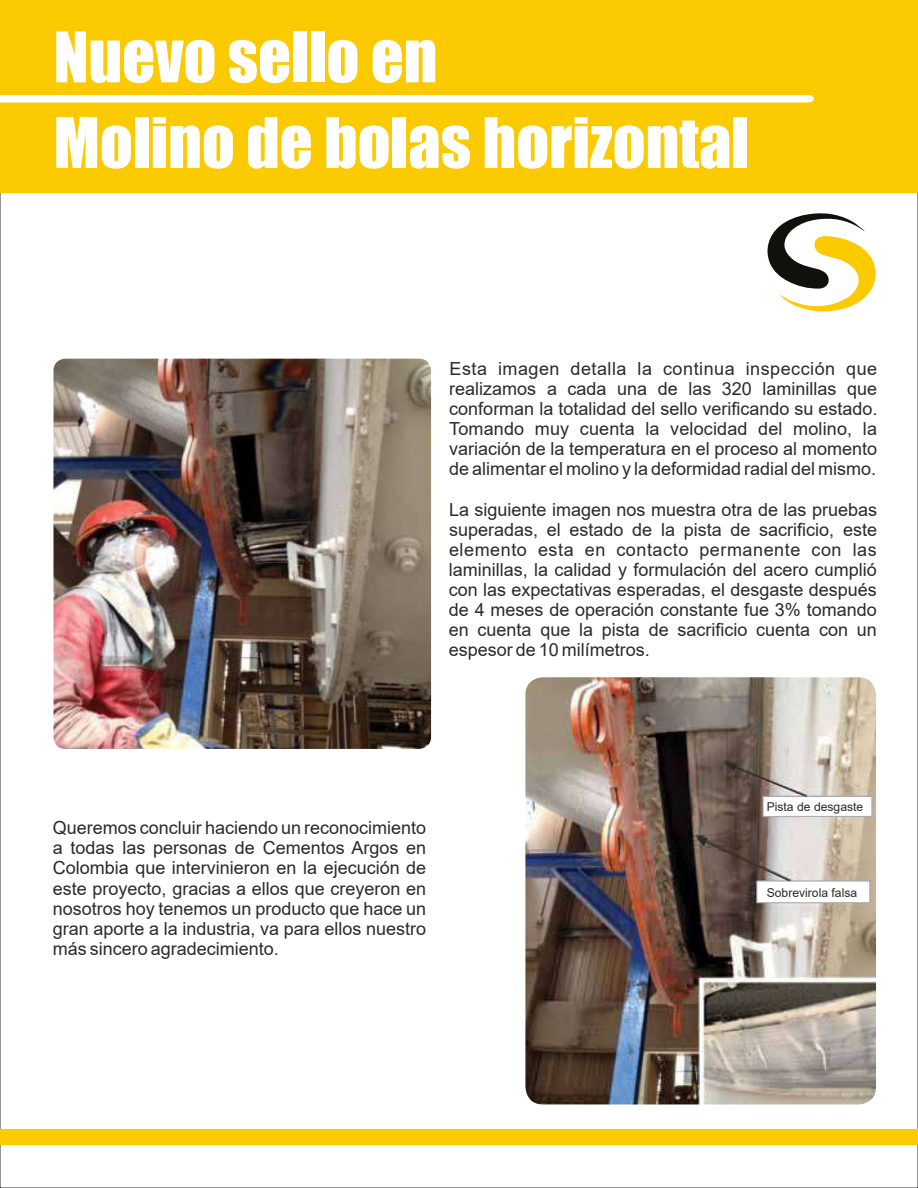
<style>
.page{position:relative;width:918px;height:1188px;background:#fff}
.page>*{position:absolute;margin:0;border:0;box-sizing:border-box;transform-origin:0 0}
.t1{font:64.5px "Impact";color:#fefefe}
.t2{font:18px/20.1px "Arial";color:#2b2a29;text-align:justify}
.t3{font:12.15px "Arial";color:#2b2a29}
</style>
<div class="page">
<div style="left:0;top:0;width:918px;height:192px;background:#fcca00"></div>
<div style="left:0;top:1129px;width:918px;height:15px;background:#fcca00"></div>
<svg style="left:0;top:95px;width:814px;height:8px;background:#fdfaed"></svg>
<img style="left:53px;top:359px;width:378px;height:390px">
<img style="left:526px;top:678px;width:349px;height:425px">
<div style="left:522px;top:674px;width:357px;height:433px;border:3px solid #fff;border-radius:19px"></div>
<div style="left:757px;top:881px;width:113px;height:22px;background:#fff;border:1px solid #a7a9ac"></div>
<svg style="left:727px;top:763px;width:146px;height:54px"></svg>
<svg style="left:697px;top:838px;width:93px;height:43px;background:#7b6c66"></svg>
<svg style="left:767px;top:213px;width:109px;height:99px"></svg>
<h1 class="t1" style="left:54px;top:7px;width:385px">Nuevo sello en</h1>
<h1 class="t1" style="left:54px;top:93px;width:697px">Molino de bolas horizontal</h1>
<p class="t2" style="left:449px;top:358px;width:430px">Esta imagen detalla la continua inspección que realizamos a cada una de las 320 laminillas que conforman la totalidad del sello verificando su estado.<br>Tomando muy cuenta la velocidad del molino, la variación de la temperatura en el proceso al momento de alimentar el molino y la deformidad radial del mismo.</p>
<p class="t2" style="left:449px;top:499px;width:430px">La siguiente imagen nos muestra otra de las pruebas superadas, el estado de la pista de sacrificio, este elemento esta en contacto permanente con las laminillas, la calidad y formulación del acero cumplió con las expectativas esperadas, el desgaste después de 4 meses de operación constante fue 3% tomando en cuenta que la pista de sacrificio cuenta con un espesor de 10 milímetros.</p>
<p class="t2" style="left:53px;top:818px;width:375px">Queremos concluir haciendo un reconocimiento a todas las personas de Cementos Argos en Colombia que intervinieron en la ejecución de este proyecto, gracias a ellos que creyeron en nosotros hoy tenemos un producto que hace un gran aporte a la industria, va para ellos nuestro más sincero agradecimiento.</p>
<p class="t3" style="left:767px;top:798px;width:98px">Pista de desgaste</p>
<p class="t3" style="left:767px;top:884px;width:92px">Sobrevirola falsa</p>
</div>
